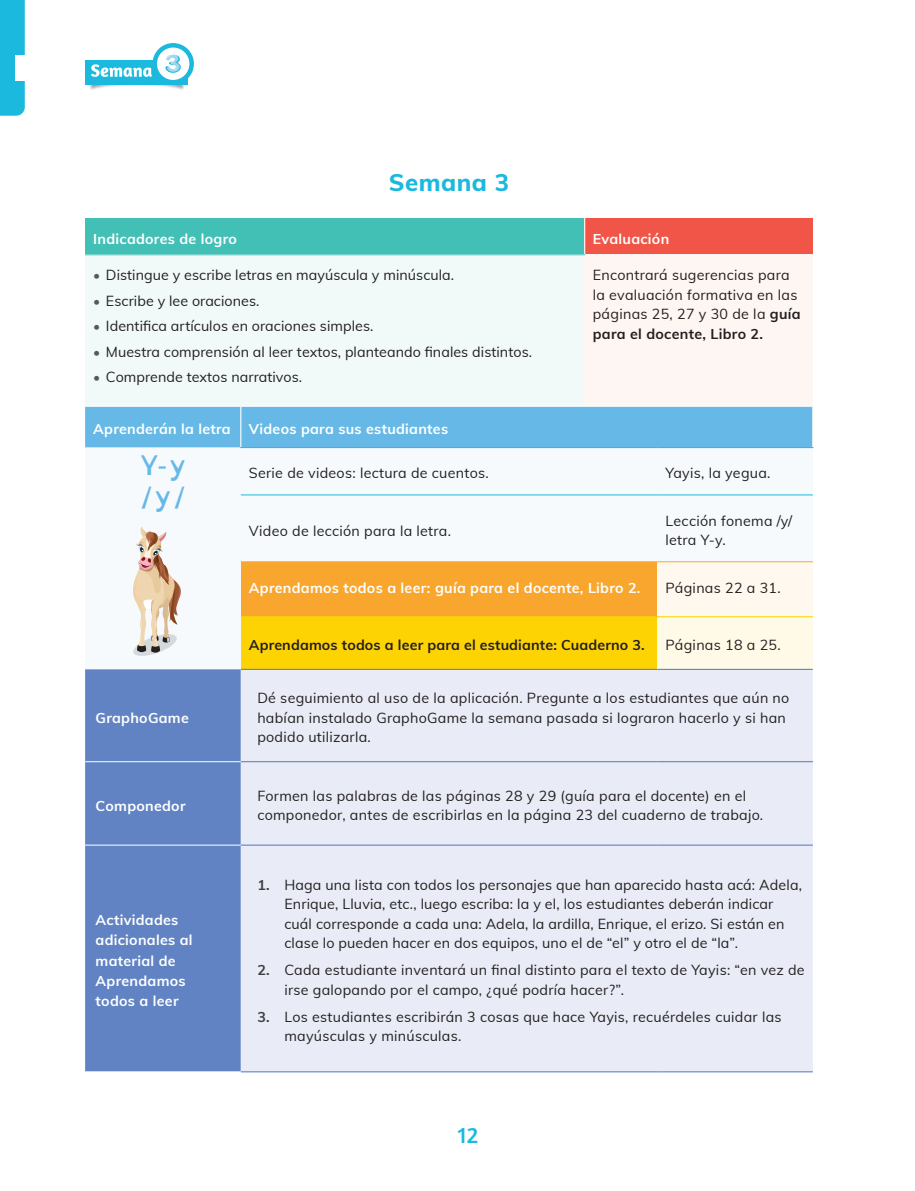
<style>
.page{position:relative;width:915px;height:1191px;background:#fff}
.page>*{position:absolute;margin:0;border:0;box-sizing:border-box;transform-origin:0 0}
.Letra{font:27px "Open Dyslexic Alta";color:#66b9e7}
.Semana{font:800 24px "Muli";letter-spacing:.02em;color:#1cb9df}
.t1{font:23.4px "Amaranth";color:#1cb9df}
.Tabla_tex_Semanas{font:14.25px/19.5px "Muli";letter-spacing:.02em;color:#231f20}
.Cabezote_blanco{font:700 14.25px/20.2px "Muli";letter-spacing:.02em;color:#fff}
.Cabezote_negro{font:700 14.25px "Muli";letter-spacing:.01em;color:#231f20}
.s1{font-size:13.5px;color:#57585a}
.s2{font-weight:700}
.s3{font-weight:700;color:#3e3e3f}
</style>
<div class="page">
<img style="left:85px;top:44px;width:109px;height:46px">
<div style="left:85px;top:60px;width:103px;height:24px;background:#1cb9df"></div>
<svg style="left:152px;top:43px;width:42px;height:41px"></svg>
<div style="left:157px;top:48px;width:32px;height:32px;background:#fff;border-radius:50%"></div>
<svg style="left:91px;top:64px;width:61px;height:13px"></svg>
<div style="left:0;top:0;width:25px;height:116px;background:#1cb9df"></div>
<div style="left:15px;top:55px;width:19px;height:25px;background:#fff"></div>
<svg style="left:165px;top:55px;width:16px;height:18px"></svg>
<div style="left:85px;top:218px;width:499px;height:37px;background:#43c0b6"></div>
<div style="left:584px;top:218px;width:228px;height:37px;background:#f05548"></div>
<div style="left:85px;top:255px;width:499px;height:151px;background:#f1f9f9"></div>
<div style="left:584px;top:255px;width:228px;height:151px;background:#fef6f2"></div>
<hr style="left:584px;top:218px;width:1px;height:37px;background:#fff">
<hr style="left:85px;top:254px;width:500px;height:1px;background:#43c0b6">
<div style="left:85px;top:407px;width:727px;height:40px;background:#66b9e7"></div>
<div style="left:85px;top:447px;width:727px;height:222px;background:#f6fafd"></div>
<div style="left:241px;top:562px;width:416px;height:54px;background:#f9a62e"></div>
<div style="left:657px;top:562px;width:155px;height:54px;background:#fef8ee"></div>
<div style="left:241px;top:616px;width:416px;height:53px;background:#fed304"></div>
<div style="left:657px;top:616px;width:155px;height:53px;background:#fefae7"></div>
<div style="left:85px;top:669px;width:156px;height:402px;background:#6183c3"></div>
<div style="left:241px;top:670px;width:571px;height:401px;background:#e9ecf6"></div>
<hr style="left:240px;top:406px;width:1px;height:41px;background:#fff">
<hr style="left:241px;top:494px;width:416px;height:1px;background:#1cb9df">
<hr style="left:657px;top:494px;width:155px;height:1px;background:#1cb9df">
<hr style="left:85px;top:761px;width:156px;height:1px;background:#fff">
<hr style="left:85px;top:844px;width:156px;height:1px;background:#fff">
<hr style="left:241px;top:761px;width:416px;height:1px;background:#4c78bd">
<hr style="left:657px;top:761px;width:155px;height:1px;background:#4c78bd">
<hr style="left:240px;top:447px;width:417px;height:1px;background:#1cb9df">
<hr style="left:657px;top:447px;width:156px;height:1px;background:#1cb9df">
<hr style="left:241px;top:561px;width:416px;height:1px;background:#f9a62e">
<hr style="left:657px;top:561px;width:155px;height:1px;background:#f9a62e">
<hr style="left:657px;top:616px;width:155px;height:1px;background:#fed304">
<hr style="left:241px;top:669px;width:416px;height:1px;background:#4c78bd">
<hr style="left:657px;top:669px;width:155px;height:1px;background:#4c78bd">
<hr style="left:241px;top:845px;width:416px;height:1px;background:#4c78bd">
<hr style="left:657px;top:845px;width:155px;height:1px;background:#4c78bd">
<hr style="left:241px;top:1071px;width:416px;height:1px;background:#4c78bd">
<hr style="left:657px;top:1071px;width:155px;height:1px;background:#4c78bd">
<svg style="left:133px;top:526px;width:60px;height:130px"></svg>
<p class="Semana" style="left:388px;top:164px;width:122px">Semana 3</p>
<p class="Cabezote_blanco" style="left:93px;top:228px;width:145px">Indicadores de logro</p>
<p class="Cabezote_blanco" style="left:592px;top:228px;width:78px">Evaluación</p>
<p class="Tabla_tex_Semanas" style="left:93px;top:265px;width:362px"><span class="s1">•</span> Distingue y escribe letras en mayúscula y minúscula.</p>
<p class="Tabla_tex_Semanas" style="left:93px;top:290px;width:168px"><span class="s1">•</span> Escribe y lee oraciones.</p>
<p class="Tabla_tex_Semanas" style="left:93px;top:316px;width:281px"><span class="s1">•</span> Identifica artículos en oraciones simples.</p>
<p class="Tabla_tex_Semanas" style="left:93px;top:341px;width:440px"><span class="s1">•</span> Muestra comprensión al leer textos, planteando finales distintos.</p>
<p class="Tabla_tex_Semanas" style="left:93px;top:367px;width:210px"><span class="s1">•</span> Comprende textos narrativos.</p>
<p class="Tabla_tex_Semanas" style="left:592px;top:265px;width:209px">Encontrará sugerencias para la evaluación formativa en las páginas 25, 27 y 30 de la <span class="s2">guía para el docente, Libro 2.</span></p>
<p class="Cabezote_blanco" style="left:93px;top:418px;width:139px">Aprenderán la letra</p>
<p class="Cabezote_blanco" style="left:249px;top:418px;width:201px">Videos para sus estudiantes</p>
<p class="Letra" style="left:139px;top:449px;width:49px">Y-y</p>
<p class="Letra" style="left:140px;top:481px;width:48px">/y/</p>
<p class="Tabla_tex_Semanas" style="left:249px;top:463px;width:241px">Serie de videos: lectura de cuentos.</p>
<p class="Tabla_tex_Semanas" style="left:665px;top:463px;width:106px">Yayis, la yegua.</p>
<p class="Tabla_tex_Semanas" style="left:249px;top:520px;width:203px">Video de lección para la letra.</p>
<p class="Tabla_tex_Semanas" style="left:665px;top:510px;width:128px">Lección fonema /y/ letra Y-y.</p>
<p class="Cabezote_blanco" style="left:249px;top:576px;width:393px">Aprendamos todos a leer: guía para el docente, Libro 2.</p>
<p class="Tabla_tex_Semanas" style="left:665px;top:577px;width:117px">Páginas 22 a 31.</p>
<p class="Cabezote_blanco" style="left:96px;top:706px;width:95px">GraphoGame</p>
<p class="Cabezote_negro" style="left:249px;top:634px;width:397px">Aprendamos todos a leer para el estudiante: Cuaderno 3.</p>
<p class="Tabla_tex_Semanas" style="left:665px;top:634px;width:117px">Páginas 18 a 25.</p>
<p class="Tabla_tex_Semanas" style="left:257px;top:687px;width:533px">Dé seguimiento al uso de la aplicación. Pregunte a los estudiantes que aún no habían instalado GraphoGame la semana pasada si lograron hacerlo y si han podido utilizarla.</p>
<p class="Cabezote_blanco" style="left:96px;top:794px;width:91px">Componedor</p>
<p class="Tabla_tex_Semanas" style="left:257px;top:785px;width:507px">Formen las palabras de las páginas 28 y 29 (guía para el docente) en el componedor, antes de escribirlas en la página 23 del cuaderno de trabajo.</p>
<p class="Cabezote_blanco" style="left:96px;top:909px;width:98px">Actividades adicionales al material de<br>Aprendamos todos a leer</p>
<p class="Tabla_tex_Semanas" style="left:284px;top:874px;width:519px;text-indent:-27px"><span class="s3">1.</span> Haga una lista con todos los personajes que han aparecido hasta acá: Adela, Enrique, Lluvia, etc., luego escriba: la y el, los estudiantes deberán indicar cuál corresponde a cada una: Adela, la ardilla, Enrique, el erizo. Si están en clase lo pueden hacer en dos equipos, uno el de “el” y otro el de “la”.</p>
<p class="Tabla_tex_Semanas" style="left:284px;top:959px;width:521px;text-indent:-27px"><span class="s3">2.</span> Cada estudiante inventará un final distinto para el texto de Yayis: “en vez de irse galopando por el campo, ¿qué podría hacer?”.</p>
<p class="Tabla_tex_Semanas" style="left:284px;top:1006px;width:498px;text-indent:-27px"><span class="s3">3.</span> Los estudiantes escribirán 3 cosas que hace Yayis, recuérdeles cuidar las mayúsculas y minúsculas.</p>
<h3 class="t1" style="left:458px;top:1121px;width:22px">12</h3>
</div>
